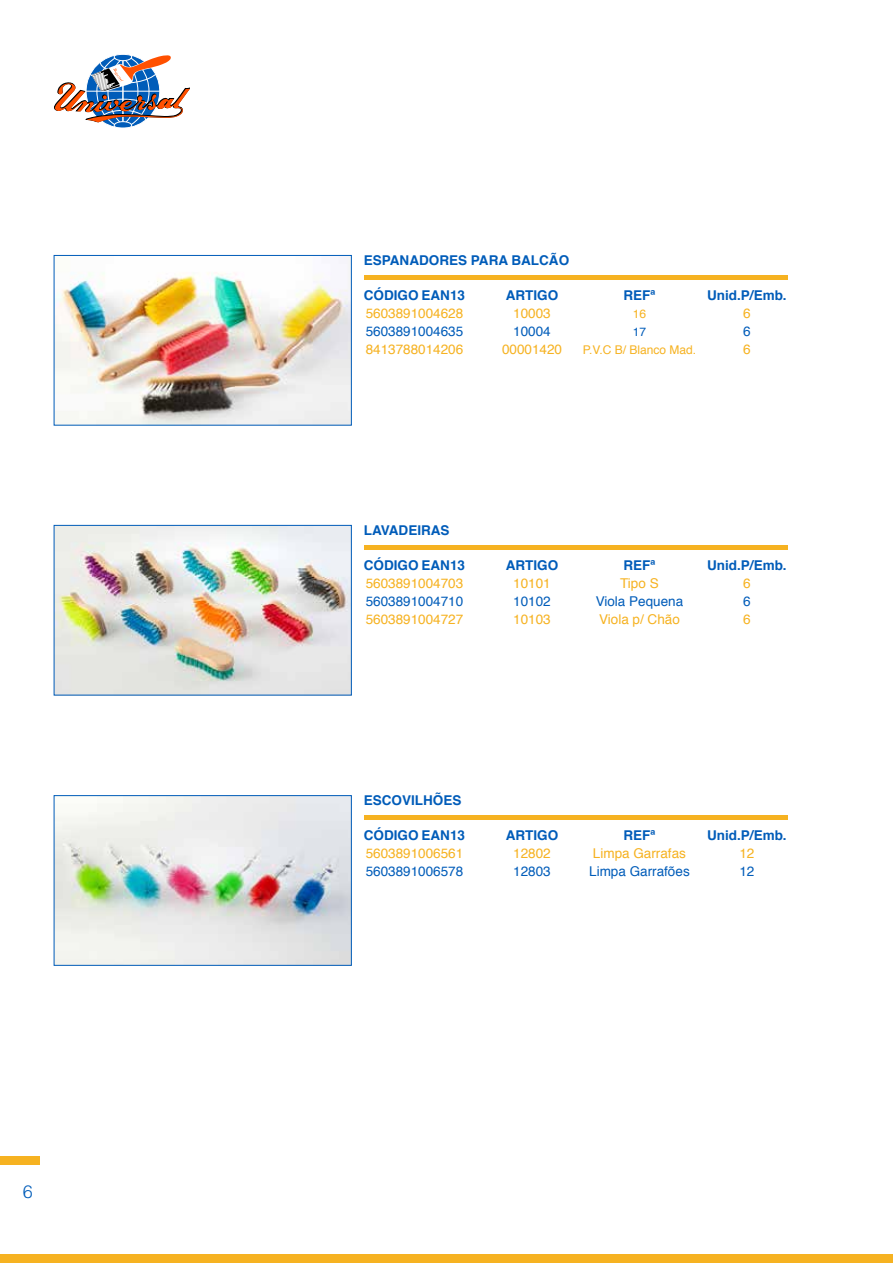
<style>
.page{position:relative;width:893px;height:1263px;background:#fff}
.page>*{position:absolute;margin:0;border:0;box-sizing:border-box;transform-origin:0 0}
.t1{font:300 18px "Helvetica LT Std";color:#005cb9}
.t2{font:700 13.5px "Helvetica";color:#005cb9}
.t3{font:13.5px "Helvetica";color:#f6b221}
.t4{font:13.5px "Helvetica";color:#005cb9}
.t5{font:12px "Helvetica";color:#f6b221}
.t6{font:12px "Helvetica";color:#005cb9}
</style>
<div class="page">
<div style="left:0;top:1157px;width:40px;height:8px;background:#f6b221"></div>
<svg style="left:54px;top:54px;width:136px;height:74px"></svg>
<div style="left:0;top:1254px;width:893px;height:9px;background:#f6b221"></div>
<img style="left:56px;top:257px;width:293px;height:166px">
<div style="left:54px;top:255px;width:297px;height:170px;border:1px solid #005cb9"></div>
<img style="left:56px;top:527px;width:293px;height:166px">
<div style="left:54px;top:525px;width:297px;height:170px;border:1px solid #005cb9"></div>
<img style="left:56px;top:797px;width:293px;height:166px">
<div style="left:54px;top:795px;width:297px;height:170px;border:1px solid #005cb9"></div>
<div style="left:364px;top:275px;width:423px;height:5px;background:#f6b221"></div>
<hr style="left:364px;top:545px;width:423px;height:4px;background:#f6b221">
<div style="left:364px;top:815px;width:423px;height:5px;background:#f6b221"></div>
<h1 class="t1" style="left:23px;top:1181px;width:12px">6</h1>
<p class="t2" style="left:364px;top:250px;width:207px">ESPANADORES PARA BALCÃO</p>
<p class="t2" style="left:364px;top:284px;width:103px">CÓDIGO EAN13</p>
<p class="t3" style="left:366px;top:303px;width:99px">5603891004628</p>
<p class="t4" style="left:366px;top:321px;width:99px">5603891004635</p>
<p class="t3" style="left:366px;top:339px;width:99px">8413788014206</p>
<p class="t2" style="left:506px;top:284px;width:54px">ARTIGO</p>
<p class="t3" style="left:513px;top:302px;width:39px">10003</p>
<p class="t4" style="left:513px;top:320px;width:39px">10004</p>
<p class="t3" style="left:502px;top:338px;width:62px">00001420</p>
<p class="t2" style="left:623px;top:284px;width:33px">REFª</p>
<p class="t5" style="left:633px;top:304px;width:15px">16</p>
<p class="t6" style="left:633px;top:322px;width:15px">17</p>
<p class="t5" style="left:583px;top:340px;width:115px">P.V.C B/ Blanco Mad.</p>
<p class="t2" style="left:707px;top:284px;width:81px">Unid.P/Emb.</p>
<p class="t3" style="left:743px;top:303px;width:9px">6</p>
<p class="t4" style="left:743px;top:321px;width:9px">6</p>
<p class="t3" style="left:743px;top:338px;width:9px">6</p>
<p class="t2" style="left:364px;top:520px;width:87px">LAVADEIRAS</p>
<p class="t2" style="left:364px;top:554px;width:103px">CÓDIGO EAN13</p>
<p class="t3" style="left:366px;top:572px;width:99px">5603891004703</p>
<p class="t4" style="left:366px;top:590px;width:99px">5603891004710</p>
<p class="t3" style="left:366px;top:608px;width:99px">5603891004727</p>
<p class="t2" style="left:506px;top:554px;width:54px">ARTIGO</p>
<p class="t3" style="left:513px;top:572px;width:39px">10101</p>
<p class="t4" style="left:513px;top:590px;width:39px">10102</p>
<p class="t3" style="left:513px;top:608px;width:39px">10103</p>
<p class="t2" style="left:623px;top:554px;width:33px">REFª</p>
<p class="t3" style="left:620px;top:572px;width:40px">Tipo S</p>
<p class="t4" style="left:596px;top:590px;width:89px">Viola Pequena</p>
<p class="t3" style="left:599px;top:608px;width:82px">Viola p/ Chão</p>
<p class="t2" style="left:707px;top:554px;width:81px">Unid.P/Emb.</p>
<p class="t3" style="left:743px;top:572px;width:9px">6</p>
<p class="t4" style="left:743px;top:590px;width:9px">6</p>
<p class="t3" style="left:743px;top:608px;width:9px">6</p>
<p class="t2" style="left:364px;top:790px;width:99px">ESCOVILHÕES</p>
<p class="t2" style="left:364px;top:824px;width:103px">CÓDIGO EAN13</p>
<p class="t3" style="left:366px;top:843px;width:99px">5603891006561</p>
<p class="t4" style="left:366px;top:861px;width:99px">5603891006578</p>
<p class="t2" style="left:506px;top:824px;width:54px">ARTIGO</p>
<p class="t3" style="left:513px;top:843px;width:39px">12802</p>
<p class="t4" style="left:513px;top:861px;width:39px">12803</p>
<p class="t2" style="left:623px;top:824px;width:33px">REFª</p>
<p class="t3" style="left:593px;top:843px;width:95px">Limpa Garrafas</p>
<p class="t4" style="left:589px;top:861px;width:102px">Limpa Garrafões</p>
<p class="t2" style="left:707px;top:824px;width:81px">Unid.P/Emb.</p>
<p class="t3" style="left:739px;top:843px;width:17px">12</p>
<p class="t4" style="left:739px;top:861px;width:17px">12</p>
</div>
